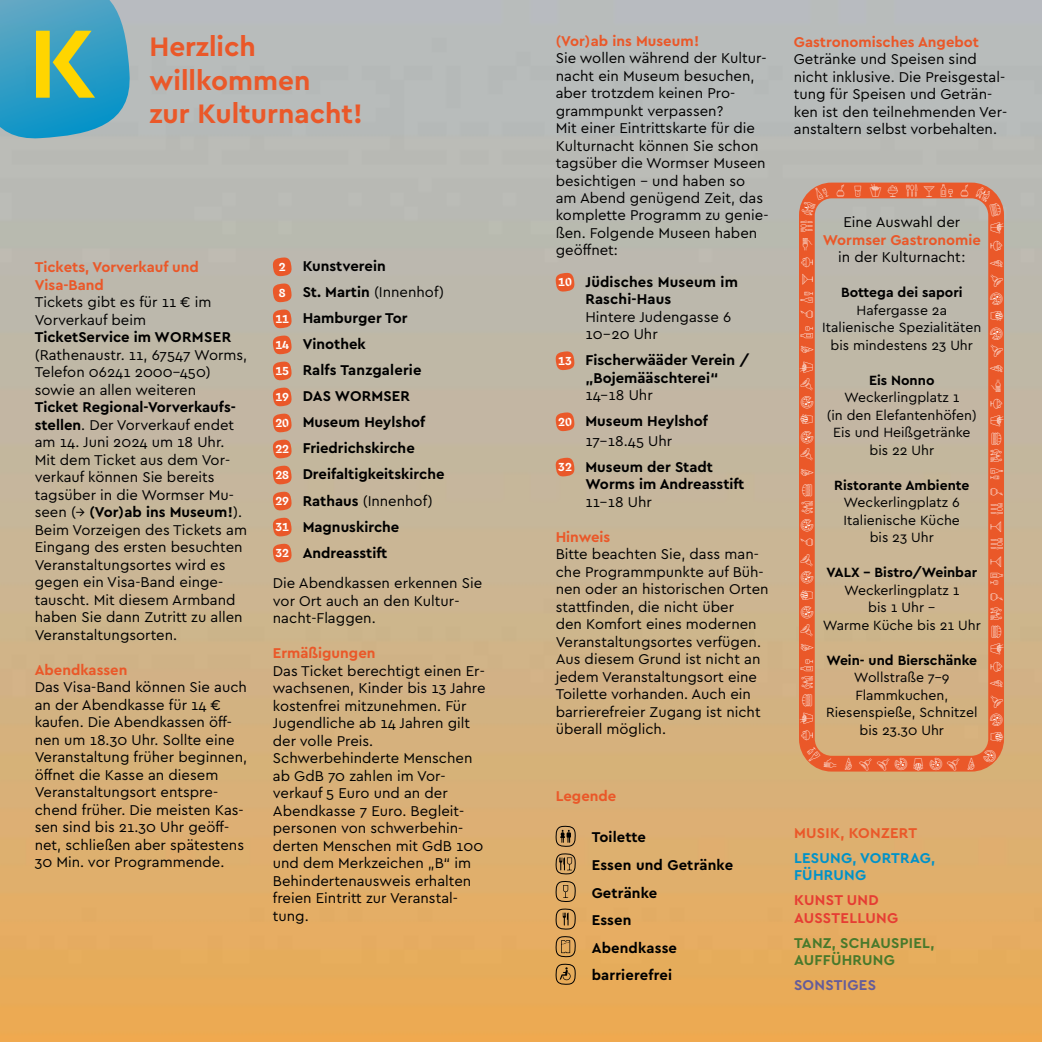
<style>
.page{position:relative;width:1042px;height:1042px;background:#fff}
.page>*{position:absolute;margin:0;border:0;box-sizing:border-box;transform-origin:0 0}
.t1{font:700 101.5px "Cera Stencil Pro";color:#ffd500}
.t2{font:700 28px/33.6px "Cera PRO";color:#ea5829}
.t3{font:17.5px "Informative Alimentation";color:#fff}
.t4{font:14.88px/17.5px "Cera PRO";color:#000}
.t5{font:700 14.88px/26.1px "Cera PRO";color:#000}
.t6{font:700 14.88px/17.5px "Cera PRO";color:#ea5829}
.t7{font:700 14.88px/17.5px "Cera PRO";letter-spacing:.02em;color:#48792b}
.t8{font:700 14.88px/17.5px "Cera PRO";letter-spacing:.02em;color:#0092c9}
.t9{font:700 14.88px/17.5px "Cera PRO";letter-spacing:.02em;color:#e63d33}
.t10{font:700 14.88px "Cera PRO";letter-spacing:.02em;color:#ea5829}
.t11{font:700 14.88px "Cera PRO";letter-spacing:.02em;color:#655c99}
.t12{font:14px/17.5px "Cera PRO";color:#000;text-align:center}
.t13{font:700 14px "Cera PRO";color:#000}
.s1{font-weight:700}
.s2{font-family:"Cera Stencil Pro";font-size:12.25px;color:#fff}
.s3{font-weight:400}
</style>
<div class="page">
<img style="left:0;top:0;width:1042px;height:1042px">
<svg style="left:0;top:0;width:133px;height:141px;background:#41a0c3"></svg>
<div style="left:272px;top:257px;width:20px;height:19px;background:#ea5829;border-radius:8px"></div>
<div style="left:272px;top:283px;width:20px;height:19px;background:#ea5829;border-radius:8px"></div>
<div style="left:272px;top:309px;width:20px;height:19px;background:#ea5829;border-radius:8px"></div>
<div style="left:272px;top:335px;width:20px;height:20px;background:#ea5829;border-radius:8px"></div>
<div style="left:272px;top:361px;width:20px;height:20px;background:#ea5829;border-radius:8px"></div>
<div style="left:272px;top:387px;width:20px;height:20px;background:#ea5829;border-radius:8px"></div>
<div style="left:272px;top:413px;width:20px;height:20px;background:#ea5829;border-radius:8px"></div>
<div style="left:272px;top:439px;width:20px;height:20px;background:#ea5829;border-radius:8px"></div>
<div style="left:272px;top:465px;width:20px;height:20px;background:#ea5829;border-radius:8px"></div>
<div style="left:272px;top:491px;width:20px;height:20px;background:#ea5829;border-radius:8px"></div>
<div style="left:272px;top:517px;width:20px;height:20px;background:#ea5829;border-radius:8px"></div>
<div style="left:272px;top:543px;width:20px;height:20px;background:#ea5829;border-radius:8px"></div>
<div style="left:555px;top:272px;width:20px;height:20px;background:#ea5829;border-radius:8px"></div>
<div style="left:555px;top:351px;width:20px;height:19px;background:#ea5829;border-radius:8px"></div>
<div style="left:555px;top:412px;width:20px;height:19px;background:#ea5829;border-radius:8px"></div>
<div style="left:555px;top:457px;width:20px;height:20px;background:#ea5829;border-radius:8px"></div>
<div style="left:799px;top:183px;width:205px;height:588px;border:16px solid #ea5829;border-radius:25px"></div>
<svg style="left:555px;top:825px;width:21px;height:22px"></svg>
<svg style="left:555px;top:963px;width:21px;height:21px"></svg>
<svg style="left:555px;top:853px;width:21px;height:21px"></svg>
<svg style="left:555px;top:881px;width:21px;height:21px"></svg>
<svg style="left:555px;top:936px;width:21px;height:21px"></svg>
<svg style="left:555px;top:908px;width:21px;height:21px"></svg>
<svg style="left:975px;top:186px;width:27px;height:31px"></svg>
<svg style="left:981px;top:747px;width:17px;height:17px"></svg>
<svg style="left:804px;top:746px;width:33px;height:22px"></svg>
<svg style="left:801px;top:185px;width:28px;height:31px"></svg>
<h1 class="t1" style="left:28px;top:-4px;width:70px">K</h1>
<h2 class="t2" style="left:149px;top:29px;width:215px">Herzlich willkommen<br>zur Kulturnacht!</h2>
<p class="t6" style="left:35px;top:258px;width:166px">Tickets, Vorverkauf und<br>Visa-Band</p>
<p class="t4" style="left:35px;top:293px;width:178px">Tickets gibt es für 11 € im<br>Vorverkauf beim</p>
<p class="t5" style="left:35px;top:324px;width:198px">TicketService im WORMSER</p>
<p class="t4" style="left:35px;top:345px;width:214px">(Rathenaustr. 11, 67547 Worms,<br>Telefon 06241 2000-450) sowie an allen weiteren</p>
<p class="t4" style="left:35px;top:398px;width:214px"><span class="s1">Ticket Regional-Vorverkaufs&shy;stellen</span>. Der Vorverkauf endet am 14. Juni 2024 um 18 Uhr.<br>Mit dem Ticket aus dem Vor&shy;verkauf können Sie bereits tagsüber in die Wormser Mu&shy;seen (→ <span class="s1">(Vor)ab ins Museum!</span>).<br>Beim Vorzeigen des Tickets am<br>Eingang des ersten besuchten<br>Veranstaltungsortes wird es gegen ein Visa-Band einge&shy;tauscht. Mit diesem Armband haben Sie dann Zutritt zu allen<br>Veranstaltungsorten.</p>
<p class="t6" style="left:35px;top:660px;width:94px">Abendkassen</p>
<p class="t4" style="left:35px;top:678px;width:214px">Das Visa-Band können Sie auch an der Abendkasse für 14 € kaufen. Die Abendkassen öff&shy;nen um 18.30 Uhr. Sollte eine<br>Veranstaltung früher beginnen, öffnet die Kasse an diesem<br>Veranstaltungsort entspre&shy;chend früher. Die meisten Kas&shy;sen sind bis 21.30 Uhr geöff&shy;net, schließen aber spätestens<br>30 Min. vor Programmende.</p>
<p class="t5" style="left:275px;top:253px;width:171px"><span class="s2">2</span> Kunstverein<br><span class="s2">8</span> St. Martin <span class="s3">(Innenhof)<br></span><span class="s2">11</span> Hamburger Tor<br><span class="s2">14</span> Vinothek<br><span class="s2">15</span> Ralfs Tanzgalerie<br><span class="s2">19</span> DAS WORMSER<br><span class="s2">20</span> Museum Heylshof<br><span class="s2">22</span> Friedrichskirche<br><span class="s2">28</span> Dreifaltigkeitskirche<br><span class="s2">29</span> Rathaus <span class="s3">(Innenhof)<br></span><span class="s2">31</span> Magnuskirche<br><span class="s2">32</span> Andreasstift</p>
<p class="t4" style="left:273px;top:574px;width:211px">Die Abendkassen erkennen Sie vor Ort auch an den Kultur&shy;nacht-Flaggen.</p>
<p class="t6" style="left:273px;top:644px;width:104px">Ermäßigungen</p>
<p class="t4" style="left:273px;top:661px;width:214px">Das Ticket berechtigt einen Er&shy;wachsenen, Kinder bis 13 Jahre kostenfrei mitzunehmen. Für<br>Jugendliche ab 14 Jahren gilt der volle Preis.<br>Schwerbehinderte Menschen ab GdB 70 zahlen im Vor&shy;verkauf 5 Euro und an der<br>Abendkasse 7 Euro. Begleit&shy;personen von schwerbehin&shy;derten Menschen mit GdB 100 und dem Merkzeichen „B“ im<br>Behindertenausweis erhalten freien Eintritt zur Veranstal&shy;tung.</p>
<p class="t6" style="left:556px;top:31px;width:145px">(Vor)ab ins Museum!</p>
<p class="t4" style="left:556px;top:49px;width:214px">Sie wollen während der Kultur&shy;nacht ein Museum besuchen, aber trotzdem keinen Pro&shy;grammpunkt verpassen?<br>Mit einer Eintrittskarte für die<br>Kulturnacht können Sie schon tagsüber die Wormser Museen besichtigen – und haben so am Abend genügend Zeit, das komplette Programm zu genie&shy;ßen. Folgende Museen haben geöffnet:</p>
<p class="t5" style="left:585px;top:272px;width:154px;line-height:17.5px;text-indent:-27px"><span class="s2">10</span> Jüdisches Museum im<br>Raschi-Haus</p>
<p class="t4" style="left:585px;top:307px;width:147px">Hintere Judengasse 6<br>10 – 20 Uhr</p>
<p class="t5" style="left:558px;top:351px;width:192px;line-height:17.5px;text-align:center"><span class="s2">13</span> Fischerwääder Verein / „Bojemääschterei“</p>
<p class="t5" style="left:558px;top:381px;width:151px;text-indent:27px"><span class="s3">14– 18 Uhr<br></span><span class="s2">20</span> Museum Heylshof</p>
<p class="t5" style="left:558px;top:427px;width:156px;text-indent:27px"><span class="s3">17– 18.45 Uhr<br></span><span class="s2">32</span> Museum der Stadt</p>
<p class="t5" style="left:585px;top:470px;width:160px">Worms im Andreasstift</p>
<p class="t4" style="left:585px;top:492px;width:68px">11– 18 Uhr</p>
<p class="t6" style="left:556px;top:527px;width:56px">Hinweis</p>
<p class="t4" style="left:556px;top:545px;width:214px">Bitte beachten Sie, dass man&shy;che Programmpunkte auf Büh&shy;nen oder an historischen Orten stattfinden, die nicht über<br>den Komfort eines modernen<br>Veranstaltungsortes verfügen.<br>Aus diesem Grund ist nicht an jedem Veranstaltungsort eine<br>Toilette vorhanden. Auch ein barrierefreier Zugang ist nicht überall möglich.</p>
<p class="t6" style="left:556px;top:786px;width:62px">Legende</p>
<p class="t5" style="left:592px;top:823px;width:56px">Toilette</p>
<p class="t5" style="left:592px;top:850px;width:143px;line-height:27.7px">Essen und Getränke<br>Getränke</p>
<p class="t5" style="left:592px;top:906px;width:41px">Essen</p>
<p class="t5" style="left:592px;top:934px;width:87px">Abendkasse</p>
<p class="t5" style="left:592px;top:961px;width:82px">barrierefrei</p>
<p class="t6" style="left:794px;top:32px;width:187px">Gastronomisches Angebot</p>
<p class="t4" style="left:794px;top:50px;width:215px">Getränke und Speisen sind nicht inklusive. Die Preisgestal&shy;tung für Speisen und Geträn&shy;ken ist den teilnehmenden Ver&shy;anstaltern selbst vorbehalten.</p>
<p class="t3" style="left:798px;top:744px;width:528px;rotate:-90deg">GSVOKKJFDFJWFOVKJFDFJSKKWLGGH9</p>
<p class="t3" style="left:832px;top:181px;width:143px">WSSG9GKW</p>
<p class="t4" style="left:843px;top:213px;width:118px">Eine Auswahl der</p>
<p class="t6" style="left:823px;top:230px;width:160px">Wormser Gastronomie</p>
<p class="t4" style="left:838px;top:248px;width:129px">in der Kulturnacht:</p>
<p class="t13" style="left:841px;top:283px;width:123px">Bottega dei sapori</p>
<p class="t12" style="left:822px;top:301px;width:161px">Hafergasse 2a<br>Italienische Spezialitäten bis mindestens 23 Uhr</p>
<p class="t13" style="left:869px;top:371px;width:67px">Eis Nonno</p>
<p class="t12" style="left:827px;top:388px;width:151px">Weckerlingplatz 1<br>(in den Elefantenhöfen)<br>Eis und Heißgetränke bis 22 Uhr</p>
<p class="t13" style="left:834px;top:476px;width:137px">Ristorante Ambiente</p>
<p class="t12" style="left:843px;top:493px;width:118px">Weckerlingplatz 6<br>Italienische Küche bis 23 Uhr</p>
<p class="t13" style="left:826px;top:563px;width:152px">VALX - Bistro/Weinbar</p>
<p class="t12" style="left:822px;top:581px;width:160px">Weckerlingplatz 1<br>bis 1 Uhr -<br>Warme Küche bis 21 Uhr</p>
<p class="t13" style="left:826px;top:651px;width:152px">Wein- und Bierschänke</p>
<p class="t12" style="left:826px;top:668px;width:153px">Wollstraße 7-9<br>Flammkuchen,<br>Riesenspieße, Schnitzel bis 23.30 Uhr</p>
<p class="t3" style="left:980px;top:773px;width:142px;rotate:-180deg">KJFDFJJK</p>
<p class="t3" style="left:1005px;top:219px;width:528px;rotate:90deg">SGKJFDFJKHGSVOLW9G9GKWOVSGKJFD</p>
<p class="t10" style="left:794px;top:823px;width:125px">MUSIK, KONZERT</p>
<p class="t8" style="left:794px;top:848px;width:143px">LESUNG, VORTRAG,<br>FÜHRUNG</p>
<p class="t9" style="left:794px;top:891px;width:106px">KUNST UND<br>AUSSTELLUNG</p>
<p class="t7" style="left:794px;top:933px;width:142px">TANZ, SCHAUSPIEL,<br>AUFFÜHRUNG</p>
<p class="t11" style="left:794px;top:975px;width:83px">SONSTIGES</p>
</div>
